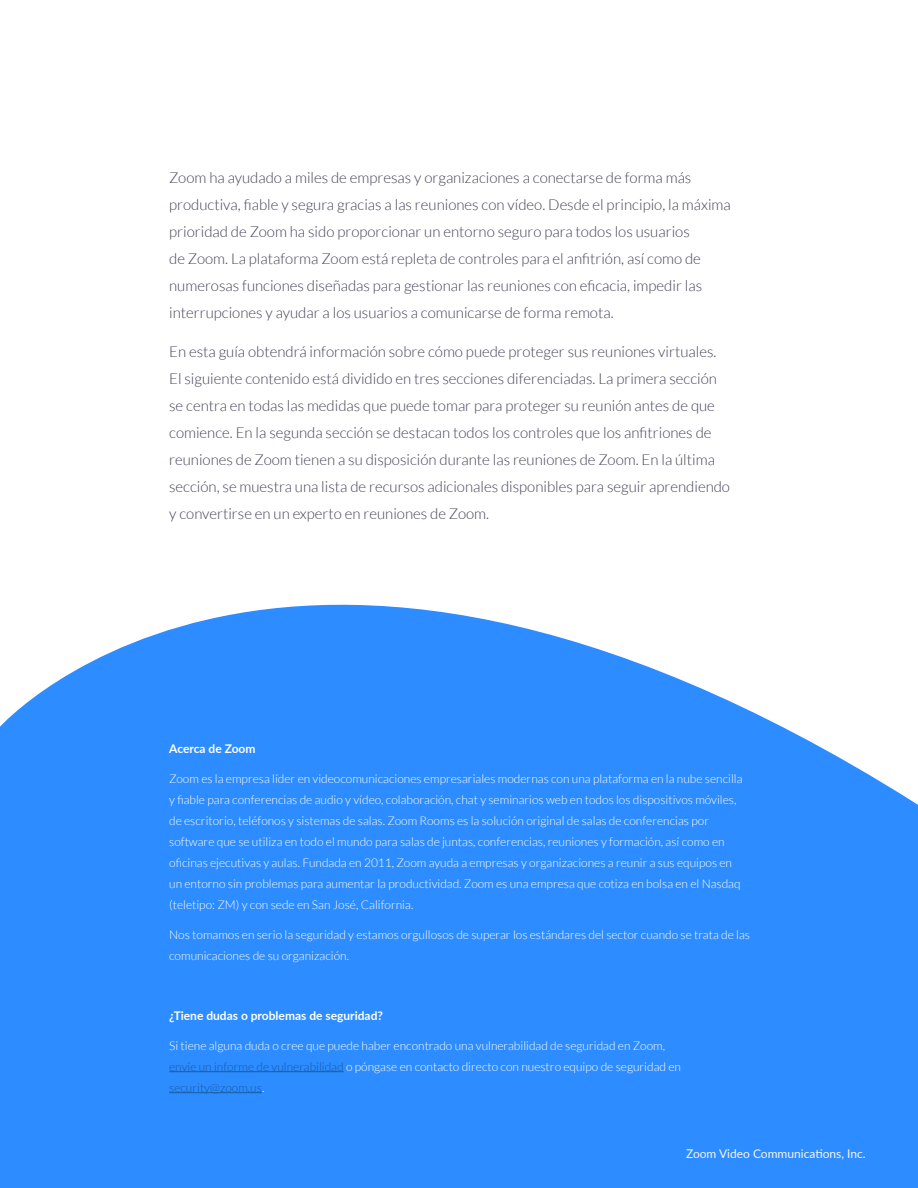
<style>
.page{position:relative;width:918px;height:1188px;background:#fff}
.page>*{position:absolute;margin:0;border:0;box-sizing:border-box;transform-origin:0 0}
.Body_-_Standard{font:300 15px/27px "Lato";color:#414155}
.Body_-_9pt___16pt{font:300 12px/21px "Lato";color:#fff}
.Body_-_9pt___16pt-2{font:700 12px "Lato";color:#fff}
.Body{font:12px "Lato";color:#f6f7f9}
.s1{color:#175d9e}
</style>
<div class="page">
<svg style="left:0;top:604px;width:918px;height:584px;background:#4197fe"></svg>
<hr style="left:169px;top:1071px;width:175px;height:1px;background:#175d9e">
<hr style="left:169px;top:1092px;width:93px;height:1px;background:#175d9e">
<p class="Body_-_Standard" style="left:169px;top:164px;width:563px">Zoom ha ayudado a miles de empresas y organizaciones a conectarse de forma más productiva, fiable y segura gracias a las reuniones con vídeo. Desde el principio, la máxima prioridad de Zoom ha sido proporcionar un entorno seguro para todos los usuarios<br>de Zoom. La plataforma Zoom está repleta de controles para el anfitrión, así como de numerosas funciones diseñadas para gestionar las reuniones con eficacia, impedir las interrupciones y ayudar a los usuarios a comunicarse de forma remota.</p>
<p class="Body_-_Standard" style="left:169px;top:338px;width:562px">En esta guía obtendrá información sobre cómo puede proteger sus reuniones virtuales.<br>El siguiente contenido está dividido en tres secciones diferenciadas. La primera sección se centra en todas las medidas que puede tomar para proteger su reunión antes de que comience. En la segunda sección se destacan todos los controles que los anfitriones de reuniones de Zoom tienen a su disposición durante las reuniones de Zoom. En la última sección, se muestra una lista de recursos adicionales disponibles para seguir aprendiendo y convertirse en un experto en reuniones de Zoom.</p>
<p class="Body_-_9pt___16pt-2" style="left:169px;top:739px;width:88px">Acerca de Zoom</p>
<p class="Body_-_9pt___16pt" style="left:169px;top:768px;width:575px">Zoom es la empresa líder en videocomunicaciones empresariales modernas con una plataforma en la nube sencilla y fiable para conferencias de audio y vídeo, colaboración, chat y seminarios web en todos los dispositivos móviles, de escritorio, teléfonos y sistemas de salas. Zoom Rooms es la solución original de salas de conferencias por software que se utiliza en todo el mundo para salas de juntas, conferencias, reuniones y formación, así como en oficinas ejecutivas y aulas. Fundada en 2011, Zoom ayuda a empresas y organizaciones a reunir a sus equipos en un entorno sin problemas para aumentar la productividad. Zoom es una empresa que cotiza en bolsa en el Nasdaq (teletipo: ZM) y con sede en San José, California.</p>
<p class="Body_-_9pt___16pt" style="left:169px;top:924px;width:582px">Nos tomamos en serio la seguridad y estamos orgullosos de superar los estándares del sector cuando se trata de las comunicaciones de su organización.</p>
<p class="Body_-_9pt___16pt-2" style="left:169px;top:1007px;width:215px">¿Tiene dudas o problemas de seguridad?</p>
<p class="Body_-_9pt___16pt" style="left:169px;top:1035px;width:513px">Si tiene alguna duda o cree que puede haber encontrado una vulnerabilidad de seguridad en Zoom, <span class="s1">envíe un informe de vulnerabilidad</span> o póngase en contacto directo con nuestro equipo de seguridad en <span class="s1">security@zoom.us</span>.</p>
<p class="Body" style="left:686px;top:1145px;width:181px">Zoom Video Communications, Inc.</p>
</div>
